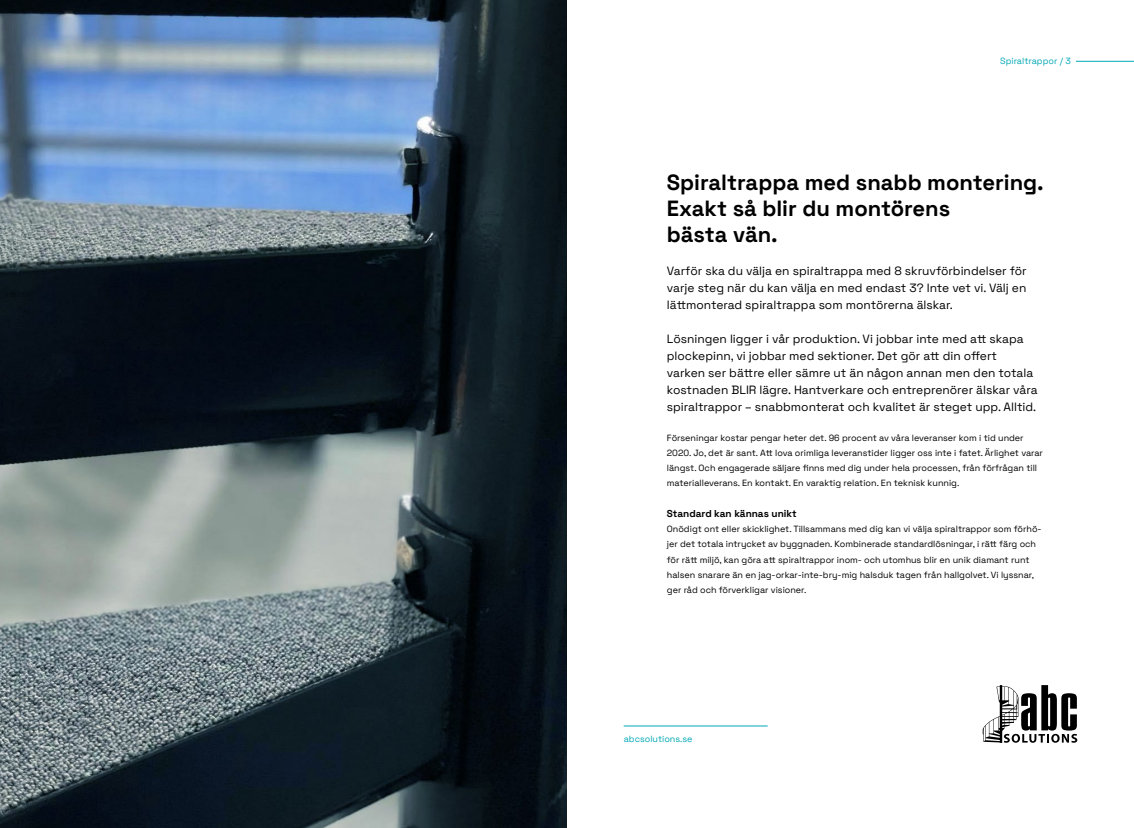
<style>
.page{position:relative;width:1134px;height:828px;background:#fff}
.page>*{position:absolute;margin:0;border:0;box-sizing:border-box;transform-origin:0 0}
.t1{font:300 22px/26px "Space Grotesk";color:#000}
.t2{font:300 12px/17px "Space Grotesk";color:#000;text-align:justify}
.t3{font:300 10px "Space Grotesk";color:#000}
.t4{font:300 9px/15px "Space Grotesk";color:#000}
.t5{font:300 9px "Space Grotesk";color:#00a8b5}
</style>
<div class="page">
<hr style="left:1076px;top:61px;width:58px;height:1px;background:#00a8b5">
<img style="left:0;top:0;width:567px;height:828px">
<svg style="left:983px;top:685px;width:94px;height:58px"></svg>
<hr style="left:624px;top:725px;width:144px;height:1px;background:#00a8b5">
<p class="t5" style="left:1000px;top:54px;width:72px">Spiraltrappor / 3</p>
<h1 class="t1" style="left:667px;top:168px;width:378px">Spiraltrappa med snabb montering.<br>Exakt så blir du montörens<br>bästa vän.</h1>
<h2 class="t2" style="left:667px;top:262px;width:361px">Varför ska du välja en spiraltrappa med 8 skruvförbindelser för varje steg när du kan välja en med endast 3? Inte vet vi. Välj en lättmonterad spiraltrappa som montörerna älskar.</h2>
<p class="t2" style="left:667px;top:330px;width:372px;text-align:left">Lösningen ligger i vår produktion. Vi jobbar inte med att skapa plockepinn, vi jobbar med sektioner. Det gör att din offert varken ser bättre eller sämre ut än någon annan men den totala kostnaden BLIR lägre. Hantverkare och entreprenörer älskar våra spiraltrappor – snabbmonterat och kvalitet är steget upp. Alltid.</p>
<p class="t4" style="left:667px;top:430px;width:378px">Förseningar kostar pengar heter det. 96 procent av våra leveranser kom i tid under 2020. Jo, det är sant. Att lova orimliga leveranstider ligger oss inte i fatet. Ärlighet varar längst. Och engagerade säljare finns med dig under hela processen, från förfrågan till materialleverans. En kontakt. En varaktig relation. En teknisk kunnig.</p>
<p class="t3" style="left:667px;top:506px;width:131px">Standard kan kännas unikt</p>
<p class="t4" style="left:667px;top:521px;width:376px">Onödigt ont eller skicklighet. Tillsammans med dig kan vi välja spiraltrappor som förhö&shy;jer det totala intrycket av byggnaden. Kombinerade standardlösningar, i rätt färg och för rätt miljö, kan göra att spiraltrappor inom- och utomhus blir en unik diamant runt halsen snarare än en jag-orkar-inte-bry-mig halsduk tagen från hallgolvet. Vi lyssnar, ger råd och förverkligar visioner.</p>
<p class="t5" style="left:624px;top:732px;width:70px">abcsolutions.se</p>
</div>
